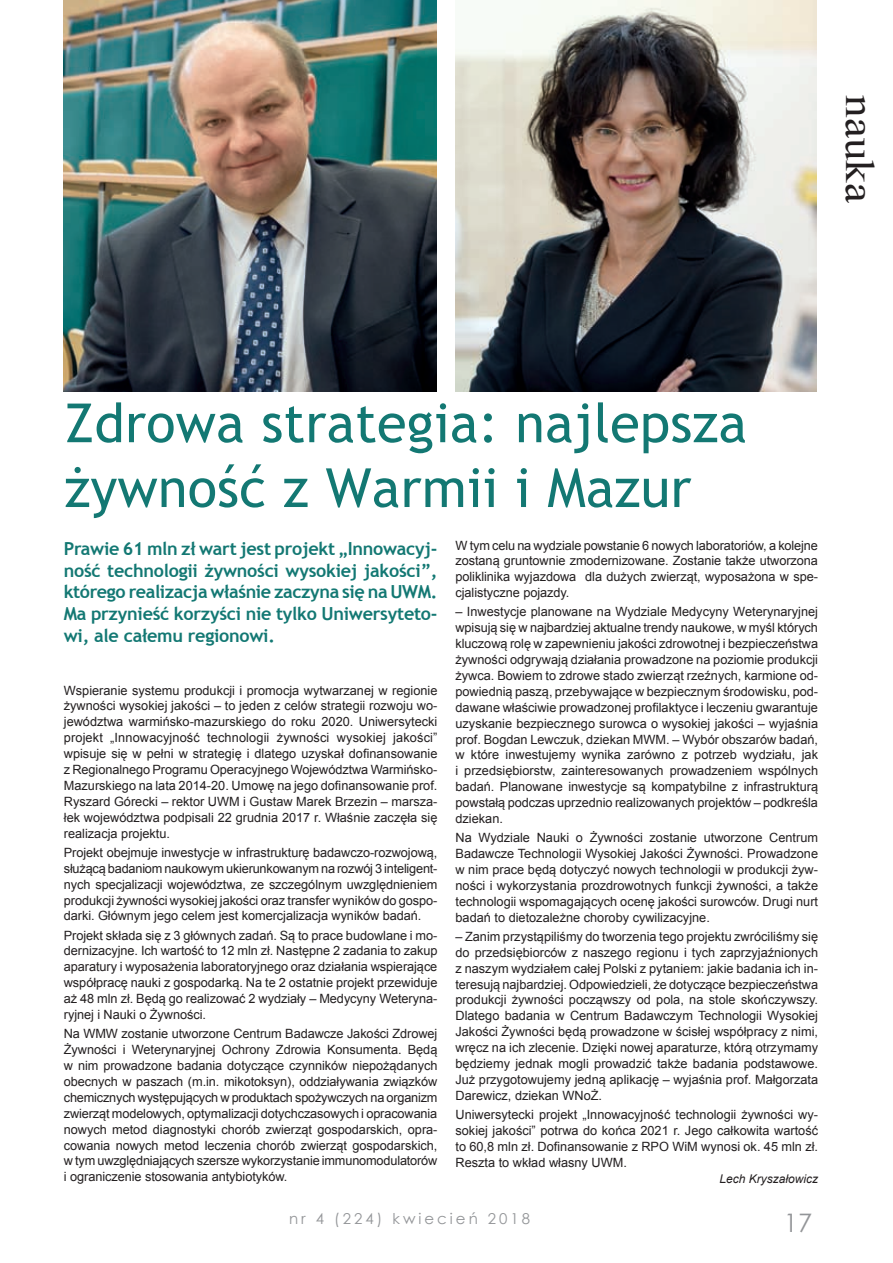
<style>
.page{position:relative;width:893px;height:1263px;background:#fff}
.page>*{position:absolute;margin:0;border:0;box-sizing:border-box;transform-origin:0 0}
.t1{font:54px/64.8px "Trebuchet MS";letter-spacing:.005em;color:#137873}
.t2{font:40.5px "Times New Roman";color:#231f20;scale:1.11 1}
.t3{font:25.5px "Century Gothic";color:#939598}
.t4{font:700 18px/21.6px "Trebuchet MS";letter-spacing:-.015em;color:#137873;text-align:justify}
.t5{font:15px "Century Gothic";letter-spacing:.2em;color:#939598}
.t6{font:12.75px/15.9px "Arial";letter-spacing:-.005em;color:#231f20;text-align:justify}
.t7{font:italic 12px "Arial";color:#231f20}
</style>
<div class="page">
<img style="left:455px;top:0;width:362px;height:391px">
<img style="left:64px;top:0;width:373px;height:391px">
<h2 class="t2" style="left:887px;top:95px;width:98px;rotate:90deg">nauka</h2>
<h1 class="t1" style="left:65px;top:391px;width:684px">Zdrowa strategia: najlepsza żywność z Warmii i Mazur</h1>
<h3 class="t4" style="left:64px;top:538px;width:375px">Prawie 61 mln zł wart jest projekt „Innowacyj&shy;ność technologii żywności wysokiej jakości”, którego realizacja właśnie zaczyna się na UWM.<br>Ma przynieść korzyści nie tylko Uniwersyteto&shy;wi, ale całemu regionowi.</h3>
<p class="t6" style="left:455px;top:537px;width:364px">W tym celu na wydziale powstanie 6 nowych laboratoriów, a kolejne zostaną gruntownie zmodernizowane. Zostanie także utworzona poliklinika wyjazdowa dla dużych zwierząt, wyposażona w spe&shy;cjalistyczne pojazdy.</p>
<p class="t6" style="left:455px;top:604px;width:364px">– Inwestycje planowane na Wydziale Medycyny Weterynaryjnej wpisują się w najbardziej aktualne trendy naukowe, w myśl których kluczową rolę w zapewnieniu jakości zdrowotnej i bezpieczeństwa żywności odgrywają działania prowadzone na poziomie produkcji żywca. Bowiem to zdrowe stado zwierząt rzeźnych, karmione od&shy;powiednią paszą, przebywające w bezpiecznym środowisku, pod&shy;dawane właściwie prowadzonej profilaktyce i leczeniu gwarantuje uzyskanie bezpiecznego surowca o wysokiej jakości – wyjaśnia prof. Bogdan Lewczuk, dziekan MWM. – Wybór obszarów badań, w które inwestujemy wynika zarówno z potrzeb wydziału, jak i przedsiębiorstw, zainteresowanych prowadzeniem wspólnych badań. Planowane inwestycje są kompatybilne z infrastrukturą powstałą podczas uprzednio realizowanych projektów – podkreśla dziekan.</p>
<p class="t6" style="left:455px;top:830px;width:364px">Na Wydziale Nauki o Żywności zostanie utworzone Centrum Badawcze Technologii Wysokiej Jakości Żywności. Prowadzone w nim prace będą dotyczyć nowych technologii w produkcji żyw&shy;ności i wykorzystania prozdrowotnych funkcji żywności, a także technologii wspomagających ocenę jakości surowców. Drugi nurt badań to dietozależne choroby cywilizacyjne.</p>
<p class="t6" style="left:455px;top:928px;width:364px">– Zanim przystąpiliśmy do tworzenia tego projektu zwróciliśmy się do przedsiębiorców z naszego regionu i tych zaprzyjaźnionych z naszym wydziałem całej Polski z pytaniem: jakie badania ich in&shy;teresują najbardziej. Odpowiedzieli, że dotyczące bezpieczeństwa produkcji żywności począwszy od pola, na stole skończywszy.<br>Dlatego badania w Centrum Badawczym Technologii Wysokiej Jakości Żywności będą prowadzone w ścisłej współpracy z nimi, wręcz na ich zlecenie. Dzięki nowej aparaturze, którą otrzymamy będziemy jednak mogli prowadzić także badania podstawowe.<br>Już przygotowujemy jedną aplikację – wyjaśnia prof. Małgorzata Darewicz, dziekan WNoŻ.</p>
<p class="t6" style="left:455px;top:1107px;width:364px">Uniwersytecki projekt „Innowacyjność technologii żywności wy&shy;sokiej jakości” potrwa do końca 2021 r. Jego całkowita wartość to 60,8 mln zł. Dofinansowanie z RPO WiM wynosi ok. 45 mln zł.<br>Reszta to wkład własny UWM.</p>
<p class="t7" style="left:719px;top:1171px;width:100px">Lech Kryszałowicz</p>
<p class="t6" style="left:64px;top:682px;width:375px">Wspieranie systemu produkcji i promocja wytwarzanej w regionie żywności wysokiej jakości – to jeden z celów strategii rozwoju wo&shy;jewództwa warmińsko-mazurskiego do roku 2020. Uniwersytecki projekt „Innowacyjność technologii żywności wysokiej jakości” wpisuje się w pełni w strategię i dlatego uzyskał dofinansowanie z Regionalnego Programu Operacyjnego Województwa Warmińsko-Mazurskiego na lata 2014-20. Umowę na jego dofinansowanie prof.<br>Ryszard Górecki – rektor UWM i Gustaw Marek Brzezin – marsza&shy;łek województwa podpisali 22 grudnia 2017 r. Właśnie zaczęła się realizacja projektu.</p>
<p class="t6" style="left:64px;top:844px;width:375px">Projekt obejmuje inwestycje w infrastrukturę badawczo-rozwojową, służącą badaniom naukowym ukierunkowanym na rozwój 3 inteligent&shy;nych specjalizacji województwa, ze szczególnym uwzględnieniem produkcji żywności wysokiej jakości oraz transfer wyników do gospo&shy;darki. Głównym jego celem jest komercjalizacja wyników badań.</p>
<p class="t6" style="left:64px;top:927px;width:375px">Projekt składa się z 3 głównych zadań. Są to prace budowlane i mo&shy;dernizacyjne. Ich wartość to 12 mln zł. Następne 2 zadania to zakup aparatury i wyposażenia laboratoryjnego oraz działania wspierające współpracę nauki z gospodarką. Na te 2 ostatnie projekt przewiduje aż 48 mln zł. Będą go realizować 2 wydziały – Medycyny Weteryna&shy;ryjnej i Nauki o Żywności.</p>
<p class="t6" style="left:64px;top:1026px;width:375px">Na WMW zostanie utworzone Centrum Badawcze Jakości Zdrowej Żywności i Weterynaryjnej Ochrony Zdrowia Konsumenta. Będą w nim prowadzone badania dotyczące czynników niepożądanych obecnych w paszach (m.in. mikotoksyn), oddziaływania związków chemicznych występujących w produktach spożywczych na organizm zwierząt modelowych, optymalizacji dotychczasowych i opracowania nowych metod diagnostyki chorób zwierząt gospodarskich, opra&shy;cowania nowych metod leczenia chorób zwierząt gospodarskich, w tym uwzględniających szersze wykorzystanie immunomodulatorów i ograniczenie stosowania antybiotyków.</p>
<p class="t5" style="left:289px;top:1208px;width:243px">nr 4 (224) kwiecień 2018</p>
<h3 class="t3" style="left:784px;top:1205px;width:30px">17</h3>
</div>
